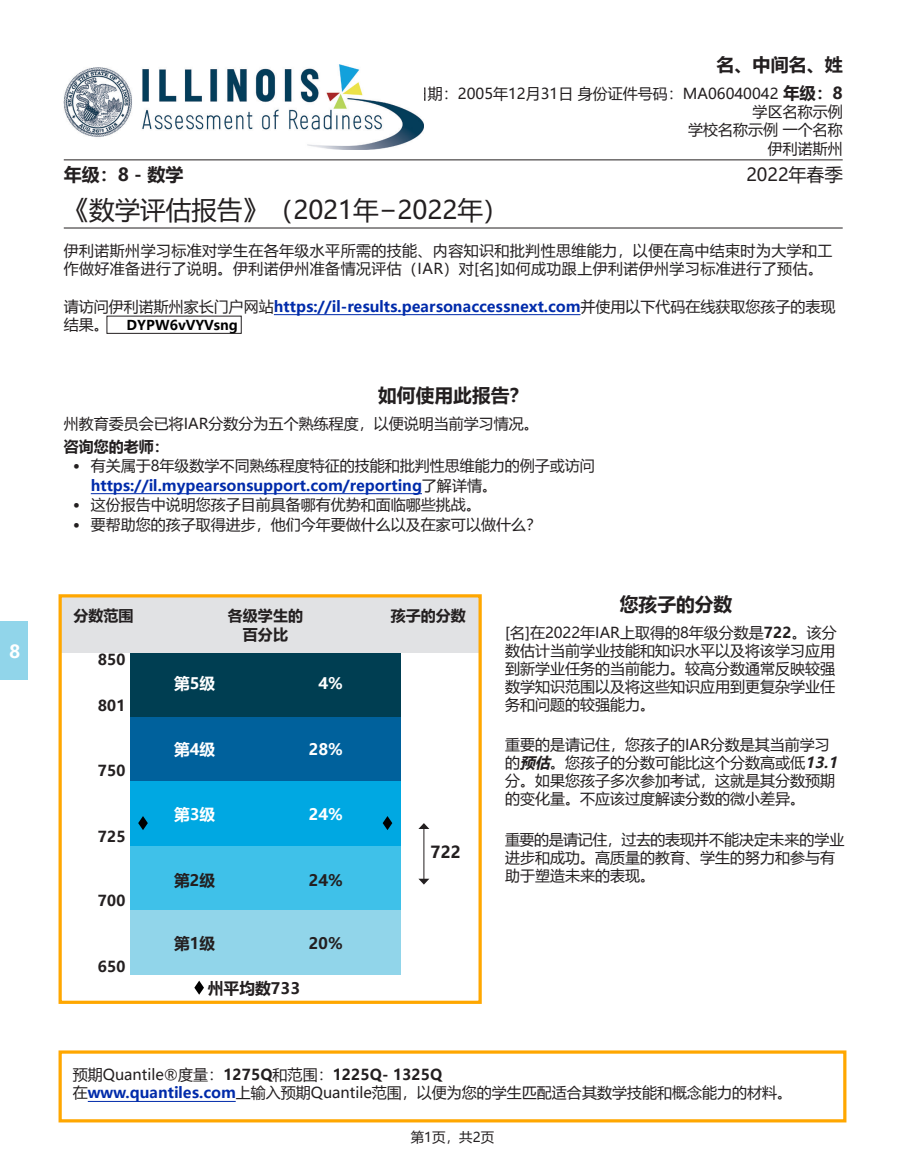
<style>
.page{position:relative;width:905px;height:1175px;background:#fff}
.page>*{position:absolute;margin:0;border:0;box-sizing:border-box;transform-origin:0 0}
.Heading_3_CO{font:25.5px "Microsoft Ya Hei";color:#231f20}
.Heading_4_CO{font:700 18.75px "Microsoft Ya Hei";color:#231f20}
.NOMBRE_APELLIDO_CO{font:700 18px "Microsoft Ya Hei";color:#231f20}
.Heading_2_CO{font:700 18px "Microsoft Ya Hei";color:#231f20}
.Heading_2_CO-2{font:18px "Microsoft Ya Hei";color:#231f20}
.t1{font:700 18px "Microsoft Ya Hei";color:#fff}
.t2{font:700 16.5px "Microsoft Ya Hei";color:#231f20}
.t3{font:700 15.75px "Microsoft Ya Hei";color:#231f20}
.t4{font:700 15.75px "Microsoft Ya Hei";color:#fff}
.Body_1_CO{font:15px/18px "Microsoft Ya Hei";color:#231f20}
.Body_1_CO-2{font:700 15px/19.5px "Microsoft Ya Hei";color:#002baa}
.Body_1_CO-3{font:15px/18px "Microsoft Ya Hei";letter-spacing:.025em;color:#231f20}
.Body_1_CO-4{font:700 15px "Microsoft Ya Hei";color:#231f20}
.ID_CO{font:15px "Microsoft Ya Hei";color:#231f20}
.NOMBRE_DE_LA_ESCUELA{font:15px "Microsoft Ya Hei";color:#231f20}
.Body_1_CO-5{font:700 13.5px "Microsoft Ya Hei";color:#000}
.Heading_4_CO-2{font:13.5px "Microsoft Ya Hei";color:#231f20}
.s1{font-weight:700;font-size:16.5px}
.s2{font-style:inherit}
.s3{font-weight:400;color:#231f20}
.s4{font-weight:400;font-size:15px;color:#231f20}
.s5{font-family:"Calibri";font-weight:400;color:#231f20}
.s6{font-family:"Calibri"}
.s7{font-weight:700}
.s8{font-weight:700;font-style:italic}
.s9{font-weight:700;color:#002baa}
</style>
<div class="page">
<div style="left:130px;top:652px;width:270px;height:65px;background:#003e52"></div>
<div style="left:130px;top:717px;width:270px;height:64px;background:#00619c"></div>
<div style="left:130px;top:781px;width:270px;height:65px;background:#00a8e2"></div>
<div style="left:130px;top:846px;width:270px;height:64px;background:#3fc1e9"></div>
<div style="left:130px;top:910px;width:270px;height:65px;background:#91d5ea"></div>
<div style="left:61px;top:596px;width:420px;height:56px;background:#e1e2e4"></div>
<div style="left:59px;top:594px;width:422px;height:409px;border:3px solid #ffa700"></div>
<div style="left:59px;top:1050px;width:787px;height:72px;border:3px solid #ffa700"></div>
<hr style="left:64px;top:159px;width:778px;height:1px;background:#231f20">
<hr style="left:64px;top:228px;width:778px;height:1px;background:#231f20">
<hr style="left:274px;top:314px;width:306px;height:1px;background:#002baa">
<img style="left:63px;top:65px;width:360px;height:85px">
<div style="left:106px;top:316px;width:136px;height:18px;border:1px solid #231f20"></div>
<hr style="left:423px;top:828px;width:1px;height:51px;background:#231f20">
<svg style="left:418px;top:823px;width:11px;height:6px"></svg>
<svg style="left:418px;top:878px;width:11px;height:6px"></svg>
<hr style="left:91px;top:493px;width:331px;height:1px;background:#002baa">
<hr style="left:88px;top:1100px;width:148px;height:1px;background:#002baa">
<svg style="left:382px;top:816px;width:10px;height:14px"></svg>
<svg style="left:138px;top:816px;width:10px;height:14px"></svg>
<svg style="left:194px;top:980px;width:10px;height:14px"></svg>
<div style="left:0;top:621px;width:27px;height:59px;background:#91d5ea"></div>
<p class="t1" style="left:9px;top:639px;width:13px">8</p>
<p class="NOMBRE_APELLIDO_CO" style="left:716px;top:52px;width:127px">名、中间名、姓</p>
<p class="ID_CO" style="left:383px;top:84px;width:461px">出生日期：2005年12月31日 身份证件号码：MA06040042 <span class="s1">年级：8</span></p>
<p class="NOMBRE_DE_LA_ESCUELA" style="left:752px;top:102px;width:91px">学区名称示例</p>
<p class="NOMBRE_DE_LA_ESCUELA" style="left:688px;top:120px;width:156px">学校名称示例 一个名称</p>
<p class="NOMBRE_DE_LA_ESCUELA" style="left:767px;top:138px;width:76px">伊利诺斯州</p>
<p class="Heading_2_CO" style="left:64px;top:161px;width:121px">年级：8 - 数学</p>
<p class="Heading_2_CO-2" style="left:746px;top:162px;width:98px">2022年春季</p>
<p class="Heading_3_CO" style="left:64px;top:192px;width:446px">《数学评估报告》（2021年−2022年）</p>
<p class="Body_1_CO-3" style="left:64px;top:241px;width:770px">伊利诺斯州学习标准对学生在各年级水平所需的技能、内容知识和批判性思维能力，以便在高中结束时为大学和工作做好准备进行了说明。伊利诺伊州准备情况评估（IAR）对<span class="s2">[名]</span>如何成功跟上伊利诺伊州学习标准进行了预估。</p>
<p class="Body_1_CO-2" style="left:64px;top:296px;width:773px"><span class="s3">请访问伊利诺斯州家长门户网站</span>https://il-results.pearsonaccessnext.com<span class="s3">并使用以下代码在线获取您孩子的表现</span></p>
<p class="Body_1_CO-5" style="left:64px;top:315px;width:175px"><span class="s4">结果。</span> DYPW6vVYVsng</p>
<p class="Heading_4_CO" style="left:378px;top:382px;width:151px">如何使用此报告？</p>
<p class="Body_1_CO" style="left:64px;top:414px;width:476px">州教育委员会已将IAR分数分为五个熟练程度，以便说明当前学习情况。</p>
<p class="Body_1_CO-4" style="left:64px;top:436px;width:106px">咨询您的老师：</p>
<p class="Body_1_CO-2" style="left:91px;top:455px;width:505px;text-indent:-18px"><span class="s5">•</span> <span class="s3">有关属于8年级数学不同熟练程度特征的技能和批判性思维能力的例子或访问</span>https://il.mypearsonsupport.com/reporting<span class="s3">了解详情。</span></p>
<p class="Body_1_CO" style="left:73px;top:495px;width:409px"><span class="s6">•</span> 这份报告中说明您孩子目前具备哪有优势和面临哪些挑战。</p>
<p class="Body_1_CO" style="left:73px;top:515px;width:469px"><span class="s6">•</span> 要帮助您的孩子取得进步，他们今年要做什么以及在家可以做什么？</p>
<p class="Body_1_CO-4" style="left:73px;top:605px;width:61px">分数范围</p>
<p class="Body_1_CO-4" style="left:228px;top:605px;width:76px">各级学生的</p>
<p class="Body_1_CO-4" style="left:391px;top:605px;width:76px">孩子的分数</p>
<p class="Body_1_CO-4" style="left:243px;top:624px;width:46px">百分比</p>
<p class="Body_1_CO-4" style="left:98px;top:649px;width:29px">850</p>
<p class="Body_1_CO-4" style="left:98px;top:695px;width:29px">801</p>
<p class="Body_1_CO-4" style="left:98px;top:760px;width:29px">750</p>
<p class="Body_1_CO-4" style="left:98px;top:826px;width:29px">725</p>
<p class="Body_1_CO-4" style="left:98px;top:889px;width:29px">700</p>
<p class="Body_1_CO-4" style="left:98px;top:955px;width:29px">650</p>
<p class="t4" style="left:174px;top:672px;width:43px">第5级</p>
<p class="t4" style="left:318px;top:672px;width:26px">4%</p>
<p class="t4" style="left:174px;top:738px;width:43px">第4级</p>
<p class="t4" style="left:309px;top:738px;width:36px">28%</p>
<p class="t4" style="left:174px;top:803px;width:43px">第3级</p>
<p class="t4" style="left:309px;top:803px;width:36px">24%</p>
<p class="t3" style="left:174px;top:869px;width:43px">第2级</p>
<p class="t3" style="left:309px;top:869px;width:36px">24%</p>
<p class="t3" style="left:174px;top:932px;width:43px">第1级</p>
<p class="t3" style="left:309px;top:932px;width:36px">20%</p>
<p class="t3" style="left:208px;top:977px;width:94px">州平均数733</p>
<p class="t2" style="left:430px;top:840px;width:32px">722</p>
<p class="Heading_4_CO" style="left:620px;top:591px;width:114px">您孩子的分数</p>
<p class="Body_1_CO" style="left:505px;top:623px;width:333px;text-align:justify"><span class="s2">[名]</span>在2022年IAR上取得的8年级分数是<span class="s7">722</span>。该分数估计当前学业技能和知识水平以及将该学习应用到新学业任务的当前能力。较高分数通常反映较强数学知识范围以及将这些知识应用到更复杂学业任务和问题的较强能力。</p>
<p class="Body_1_CO" style="left:505px;top:735px;width:338px">重要的是请记住，您孩子的IAR分数是其当前学习的<span class="s8">预估</span>。您孩子的分数可能比这个分数高或低<span class="s8">13.1</span>分。如果您孩子多次参加考试，这就是其分数预期的变化量。不应该过度解读分数的微小差异。</p>
<p class="Body_1_CO" style="left:505px;top:830px;width:341px">重要的是请记住，过去的表现并不能决定未来的学业进步和成功。高质量的教育、学生的努力和参与有助于塑造未来的表现。</p>
<p class="Body_1_CO" style="left:73px;top:1065px;width:371px">预期Quantile®度量：<span class="s7">1275Q</span>和范围：<span class="s7">1225Q- 1325Q</span></p>
<p class="Body_1_CO" style="left:73px;top:1083px;width:720px">在<span class="s9">www.quantiles.com</span>上输入预期Quantile范围，以便为您的学生匹配适合其数学技能和概念能力的材料。</p>
<p class="Heading_4_CO-2" style="left:411px;top:1128px;width:85px">第1页，共2页</p>
</div>
